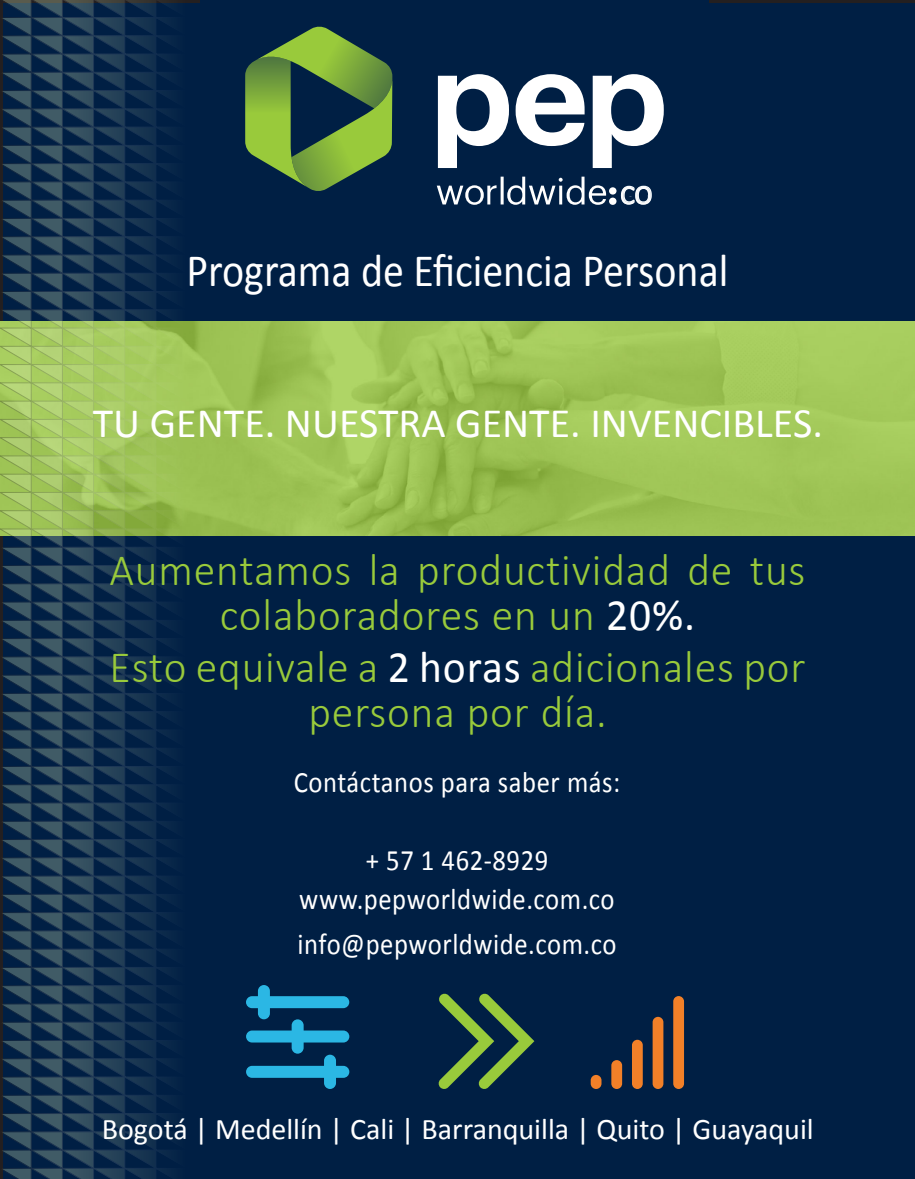
<style>
.page{position:relative;width:915px;height:1179px;background:#fff}
.page>*{position:absolute;margin:0;border:0;box-sizing:border-box;transform-origin:0 0}
.t1{font:46.5px "Calibri";color:#fff;scale:.9 1}
.t2{font:300 45px/45px "Calibri";letter-spacing:.02em;color:#99ca3b;text-align:center}
.t3{font:42px "Calibri";color:#fff}
.t4{font:30px "Calibri";color:#fff}
.t5{font:30px/45px "Calibri";letter-spacing:.02em;color:#fff;scale:.89 1}
.t6{font:29.7px "Calibri";letter-spacing:.02em;color:#fff;scale:.9 1}
.t7{font:27px "Calibri";color:#fcfcfc}
.s1{font-weight:400;color:#fff}
</style>
<div class="page">
<div style="left:187px;top:0;width:728px;height:1179px;background:#001f44"></div>
<div style="left:200px;top:0;width:509px;height:253px;background:#001f44"></div>
<svg style="left:245px;top:26px;width:147px;height:165px"></svg>
<svg style="left:438px;top:74px;width:71px;height:94px"></svg>
<svg style="left:516px;top:74px;width:69px;height:72px"></svg>
<svg style="left:593px;top:74px;width:71px;height:94px"></svg>
<svg style="left:437px;top:177px;width:215px;height:28px"></svg>
<img style="left:187px;top:322px;width:728px;height:213px">
<svg style="left:0;top:0;width:187px;height:1179px;background:#2f4c4f"></svg>
<svg style="left:246px;top:985px;width:103px;height:104px;background:#115c84"></svg>
<svg style="left:438px;top:993px;width:96px;height:97px;background:#2e5241"></svg>
<div style="left:591px;top:1075px;width:11px;height:14px;background:#f28028;border-radius:5px"></div>
<div style="left:611px;top:1060px;width:11px;height:29px;background:#f28028;border-radius:5px"></div>
<div style="left:632px;top:1040px;width:11px;height:49px;background:#f28028;border-radius:5px"></div>
<div style="left:653px;top:1017px;width:10px;height:72px;background:#f28028;border-radius:5px"></div>
<div style="left:673px;top:996px;width:11px;height:93px;background:#f28028;border-radius:5px"></div>
<p class="t7" style="left:620px;top:178px;width:34px">CO</p>
<p class="t1" style="left:187px;top:242px;width:604px">Programa de Eficiencia Personal</p>
<p class="t3" style="left:93px;top:397px;width:732px">TU GENTE. NUESTRA GENTE. INVENCIBLES.</p>
<p class="t2" style="left:110px;top:551px;width:697px">Aumentamos la productividad de tus colaboradores en un <span class="s1">20%.</span></p>
<p class="t2" style="left:110px;top:648px;width:698px">Esto equivale a <span class="s1">2 horas</span> adicionales por persona por día.</p>
<p class="t6" style="left:294px;top:763px;width:364px">Contáctanos para saber más:</p>
<p class="t6" style="left:366px;top:841px;width:204px">+ 57 1 462-8929</p>
<p class="t5" style="left:298px;top:876px;width:360px">www.pepworldwide.com.co info@pepworldwide.com.co</p>
<p class="t4" style="left:102px;top:1110px;width:713px">Bogotá | Medellín | Cali | Barranquilla | Quito | Guayaquil</p>
</div>
